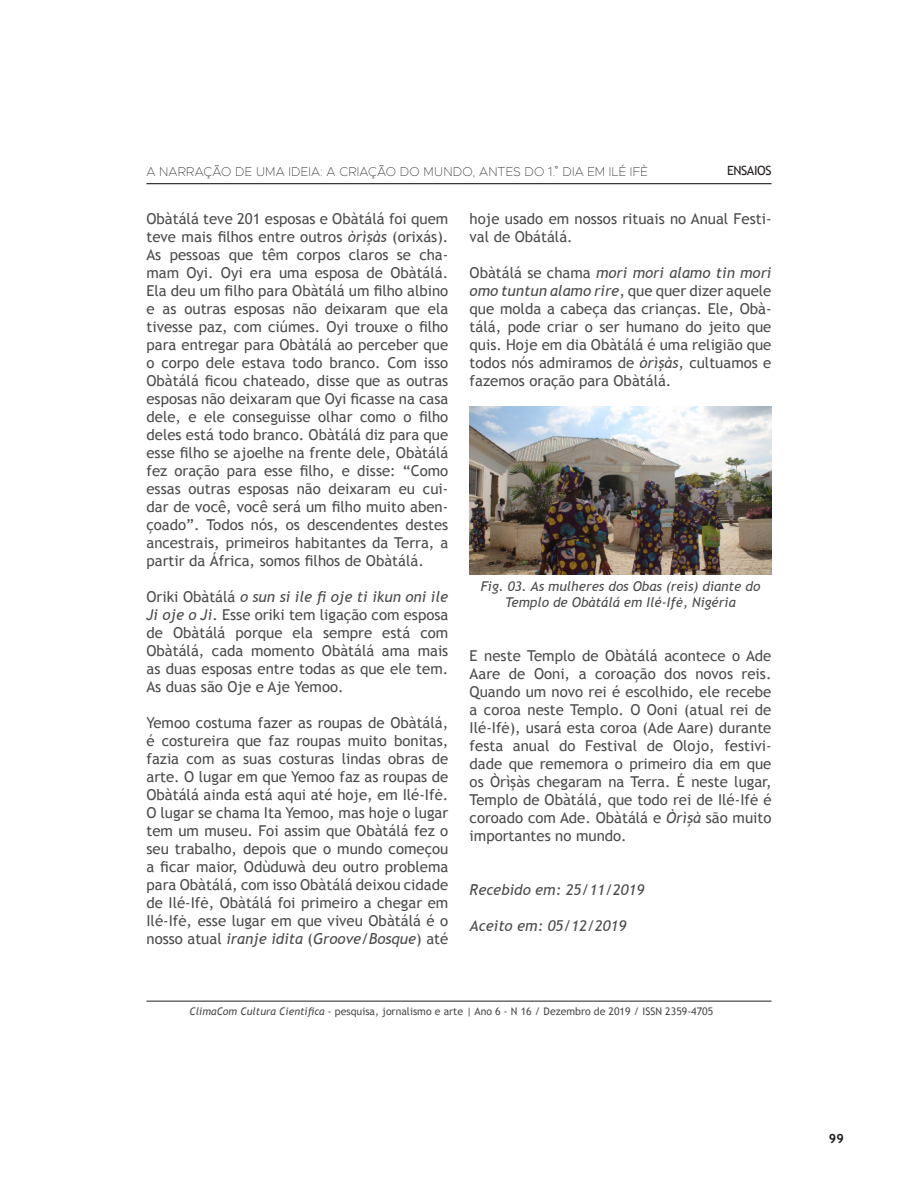
<style>
.page{position:relative;width:918px;height:1188px;background:#fff}
.page>*{position:absolute;margin:0;border:0;box-sizing:border-box;transform-origin:0 0}
.ARTIGO_Paragrafo_nor{font:15px/18px "Trebuchet MS";color:#4b4c4d;text-align:justify}
.ARTIGO_Paragrafo_nor-2{font:italic 15px "Trebuchet MS";color:#4b4c4d}
.ARTIGO_Legenda_FIG{font:italic 13.5px/16.2px "Trebuchet MS";color:#4b4c4d;text-align:center}
.t1{font:100 12.75px "Metropolis";letter-spacing:.01em;color:#231f20}
.t2{font:12.75px "Trebuchet MS";letter-spacing:-.03em;color:#231f20}
.t3{font:700 12.75px "Trebuchet MS";color:#231f20}
.t4{font:10.5px "Trebuchet MS";color:#4b4c4d}
.s1{font-style:italic}
</style>
<div class="page">
<hr style="left:146px;top:183px;width:626px;height:1px;background:#231f20">
<hr style="left:146px;top:1001px;width:626px;height:1px;background:#231f20">
<img style="left:470px;top:407px;width:302px;height:168px">
<p class="t1" style="left:146px;top:164px;width:503px">A NARRAÇÃO DE UMA IDEIA: A CRIAÇÃO DO MUNDO, ANTES DO 1.˚ DIA EM ILÉ IFÈ</p>
<p class="ARTIGO_Paragrafo_nor" style="left:146px;top:210px;width:303px">Obàtálá teve 201 esposas e Obàtálá foi quem teve mais filhos entre outros <span class="s1">òrìşàs</span> (orixás).<br>As pessoas que têm corpos claros se cha&shy;mam Oyi. Oyi era uma esposa de Obàtálá.<br>Ela deu um filho para Obàtálá um filho albino e as outras esposas não deixaram que ela tivesse paz, com ciúmes. Oyi trouxe o filho para entregar para Obàtálá ao perceber que o corpo dele estava todo branco. Com isso Obàtálá ficou chateado, disse que as outras esposas não deixaram que Oyi ficasse na casa dele, e ele conseguisse olhar como o filho deles está todo branco. Obàtálá diz para que esse filho se ajoelhe na frente dele, Obàtálá fez oração para esse filho, e disse: “Como essas outras esposas não deixaram eu cui&shy;dar de você, você será um filho muito aben&shy;çoado”. Todos nós, os descendentes destes ancestrais, primeiros habitantes da Terra, a partir da África, somos filhos de Obàtálá.</p>
<p class="ARTIGO_Paragrafo_nor" style="left:146px;top:588px;width:303px">Oriki Obàtálá <span class="s1">o sun si ile fi oje ti ikun oni ile Ji oje o Ji</span>. Esse oriki tem ligação com esposa de Obàtálá porque ela sempre está com Obàtálá, cada momento Obàtálá ama mais as duas esposas entre todas as que ele tem.<br>As duas são Oje e Aje Yemoo.</p>
<p class="ARTIGO_Paragrafo_nor" style="left:146px;top:714px;width:303px">Yemoo costuma fazer as roupas de Obàtálá, é costureira que faz roupas muito bonitas, fazia com as suas costuras lindas obras de arte. O lugar em que Yemoo faz as roupas de Obàtálá ainda está aqui até hoje, em Ilé-Ifė.<br>O lugar se chama Ita Yemoo, mas hoje o lugar tem um museu. Foi assim que Obàtálá fez o seu trabalho, depois que o mundo começou a ficar maior, Odùduwà deu outro problema para Obàtálá, com isso Obàtálá deixou cidade de Ilé-Ifė, Obàtálá foi primeiro a chegar em Ilé-Ifė, esse lugar em que viveu Obàtálá é o nosso atual <span class="s1">iranje idita</span> (<span class="s1">Groove/Bosque</span>) até</p>
<p class="t2" style="left:727px;top:163px;width:46px">ENSAIOS</p>
<p class="ARTIGO_Paragrafo_nor" style="left:470px;top:210px;width:303px">hoje usado em nossos rituais no Anual Festi&shy;val de Obátálá.</p>
<p class="ARTIGO_Paragrafo_nor" style="left:470px;top:264px;width:303px">Obàtálá se chama <span class="s1">mori mori alamo tin mori omo tuntun alamo rire</span>, que quer dizer aquele que molda a cabeça das crianças. Ele, Obà&shy;tálá, pode criar o ser humano do jeito que quis. Hoje em dia Obàtálá é uma religião que todos nós admiramos de <span class="s1">òrìşàs</span>, cultuamos e fazemos oração para Obàtálá.</p>
<p class="ARTIGO_Legenda_FIG" style="left:481px;top:578px;width:281px">Fig. 03. As mulheres dos Obas (reis) diante do<br>Templo de Obàtálá em Ilé-Ifė, Nigéria</p>
<p class="ARTIGO_Paragrafo_nor" style="left:470px;top:647px;width:303px">E neste Templo de Obàtálá acontece o Ade Aare de Ooni, a coroação dos novos reis.<br>Quando um novo rei é escolhido, ele recebe a coroa neste Templo. O Ooni (atual rei de Ilé-Ifė), usará esta coroa (Ade Aare) durante festa anual do Festival de Olojo, festivi&shy;dade que rememora o primeiro dia em que os Òrìşàs chegaram na Terra. É neste lugar, Templo de Obàtálá, que todo rei de Ilé-Ifė é coroado com Ade. Obàtálá e <span class="s1">Òrìşà</span> são muito importantes no mundo.</p>
<p class="ARTIGO_Paragrafo_nor-2" style="left:470px;top:881px;width:176px">Recebido em: 25/11/2019</p>
<p class="ARTIGO_Paragrafo_nor-2" style="left:470px;top:917px;width:158px">Aceito em: 05/12/2019</p>
<p class="t4" style="left:190px;top:1006px;width:525px"><span class="s1">ClimaCom Cultura Científica</span> - pesquisa, jornalismo e arte | Ano 6 - N 16 / Dezembro de 2019 / ISSN 2359-4705</p>
<p class="t3" style="left:829px;top:1130px;width:16px">99</p>
</div>
